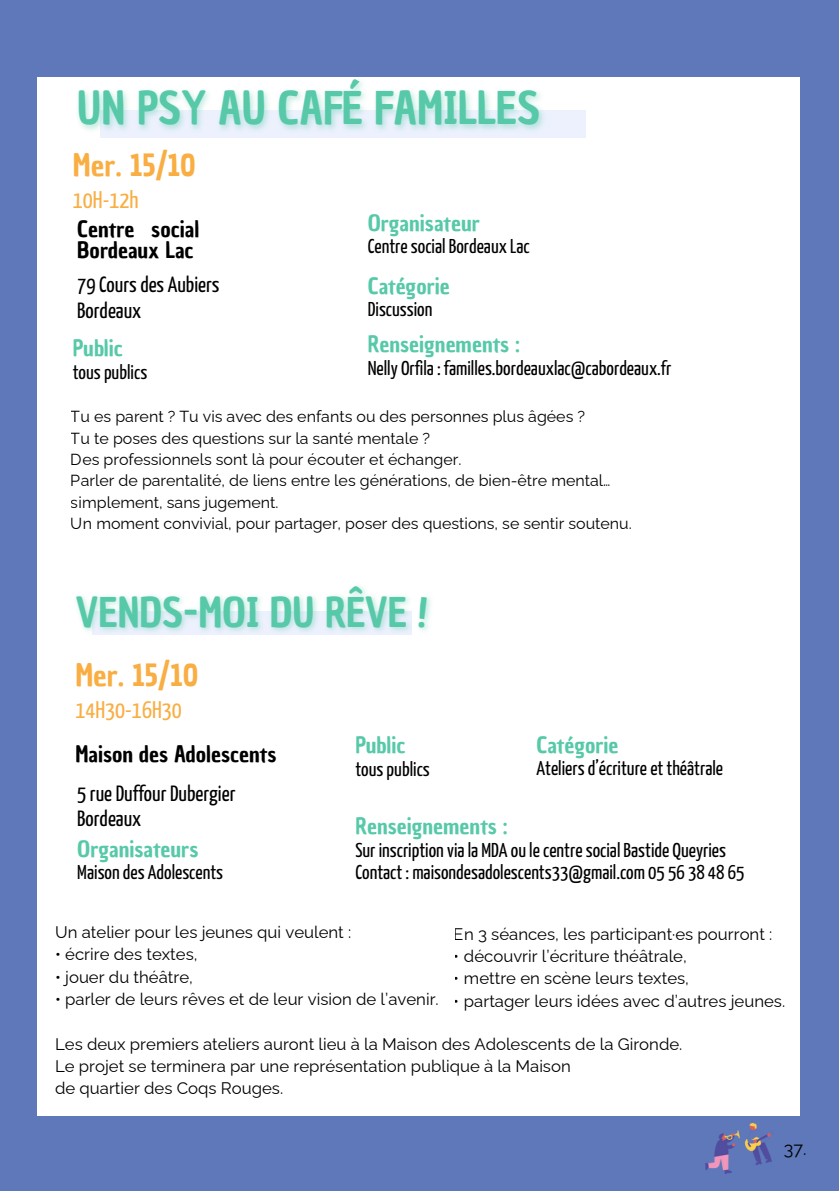
<style>
.page{position:relative;width:839px;height:1191px;background:#fff}
.page>*{position:absolute;margin:0;border:0;box-sizing:border-box;transform-origin:0 0}
.t1{font:44px "Chau Philomene One";color:#57c9a9}
.t2{font:40px "Chau Philomene One";color:#57c9a9}
.t3{font:30px "Chau Philomene One";color:#f9ae43}
.t4{font:24px "Yanone Kaffeesatz";color:#f9ae43}
.t5{font:22px "Chau Philomene One";color:#57c9a9}
.t6{font:22px/25.4px "Yanone Kaffeesatz";color:#000}
.t7{font:22px/21px "Chau Philomene One";color:#000}
.t8{font:20px/22.4px "Yanone Kaffeesatz";color:#000}
.t9{font:18px "Raleway";color:#000}
.t10{font:16.8px/22.4px "Raleway";color:#000}
.t11{font:16px/21.4px "Raleway";color:#000}
</style>
<div class="page">
<div style="left:0;top:0;width:838px;height:1191px;background:#5e78ba"></div>
<div style="left:38px;top:77px;width:762px;height:1038px;background:#fff"></div>
<img style="left:76px;top:585px;width:355px;height:50px">
<div style="left:101px;top:110px;width:485px;height:28px;background:#ecf1fd"></div>
<img style="left:78px;top:80px;width:466px;height:58px">
<img style="left:706px;top:1123px;width:66px;height:51px">
<h1 class="t1" style="left:77px;top:79px;width:464px">UN PSY AU CAFÉ FAMILLES</h1>
<h3 class="t3" style="left:73px;top:145px;width:124px">Mer. 15/10</h3>
<h3 class="t4" style="left:73px;top:190px;width:67px">10H-12h</h3>
<h3 class="t7" style="left:77px;top:219px;width:123px">Centre social<br>Bordeaux Lac</h3>
<h3 class="t6" style="left:77px;top:274px;width:144px">79 Cours des Aubiers<br>Bordeaux</h3>
<h3 class="t5" style="left:73px;top:334px;width:51px">Public</h3>
<p class="t8" style="left:73px;top:362px;width:76px">tous publics</p>
<h3 class="t5" style="left:368px;top:208px;width:113px">Organisateur</h3>
<p class="t8" style="left:368px;top:237px;width:163px">Centre social Bordeaux Lac</p>
<h3 class="t5" style="left:368px;top:271px;width:84px">Catégorie</h3>
<p class="t8" style="left:368px;top:300px;width:66px">Discussion</p>
<h3 class="t5" style="left:368px;top:330px;width:154px">Renseignements :</h3>
<p class="t8" style="left:368px;top:358px;width:305px">Nelly Orfila : familles.bordeauxlac@cabordeaux.fr</p>
<p class="t11" style="left:71px;top:406px;width:562px">Tu es parent ? Tu vis avec des enfants ou des personnes plus âgées ?<br>Tu te poses des questions sur la santé mentale ?<br>Des professionnels sont là pour écouter et échanger.<br>Parler de parentalité, de liens entre les générations, de bien-être mental… simplement, sans jugement.<br>Un moment convivial, pour partager, poser des questions, se sentir soutenu.</p>
<h2 class="t2" style="left:75px;top:585px;width:354px">VENDS-MOI DU RÊVE !</h2>
<h3 class="t3" style="left:75px;top:655px;width:124px">Mer. 15/10</h3>
<h3 class="t4" style="left:75px;top:700px;width:108px">14H30-16H30</h3>
<h3 class="t7" style="left:75px;top:744px;width:202px">Maison des Adolescents</h3>
<h3 class="t6" style="left:77px;top:782px;width:160px">5 rue Duffour Dubergier<br>Bordeaux</h3>
<h3 class="t5" style="left:77px;top:834px;width:123px">Organisateurs</h3>
<p class="t8" style="left:77px;top:863px;width:147px">Maison des Adolescents</p>
<h3 class="t5" style="left:355px;top:730px;width:51px">Public</h3>
<p class="t8" style="left:355px;top:759px;width:76px">tous publics</p>
<h3 class="t5" style="left:536px;top:730px;width:84px">Catégorie</h3>
<p class="t8" style="left:536px;top:759px;width:188px">Ateliers d’écriture et théâtrale</p>
<h3 class="t5" style="left:355px;top:812px;width:154px">Renseignements :</h3>
<p class="t8" style="left:355px;top:840px;width:390px">Sur inscription via la MDA ou le centre social Bastide Queyries<br>Contact : maisondesadolescents33@gmail.com 05 56 38 48 65</p>
<p class="t10" style="left:55px;top:921px;width:298px">Un atelier pour les jeunes qui veulent :</p>
<p class="t10" style="left:55px;top:943px;width:144px">• écrire des textes,</p>
<p class="t10" style="left:55px;top:966px;width:139px">• jouer du théâtre,</p>
<p class="t10" style="left:55px;top:988px;width:385px">• parler de leurs rêves et de leur vision de l’avenir.</p>
<p class="t10" style="left:55px;top:1033px;width:628px">Les deux premiers ateliers auront lieu à la Maison des Adolescents de la Gironde.<br>Le projet se terminera par une représentation publique à la Maison<br>de quartier des Coqs Rouges.</p>
<p class="t10" style="left:454px;top:923px;width:320px">En 3 séances, les participant·es pourront :</p>
<p class="t10" style="left:454px;top:945px;width:234px">• découvrir l’écriture théâtrale,</p>
<p class="t10" style="left:454px;top:967px;width:237px">• mettre en scène leurs textes,</p>
<p class="t10" style="left:454px;top:990px;width:333px">• partager leurs idées avec d’autres jeunes.</p>
<p class="t9" style="left:783px;top:1138px;width:24px">37.</p>
</div>
